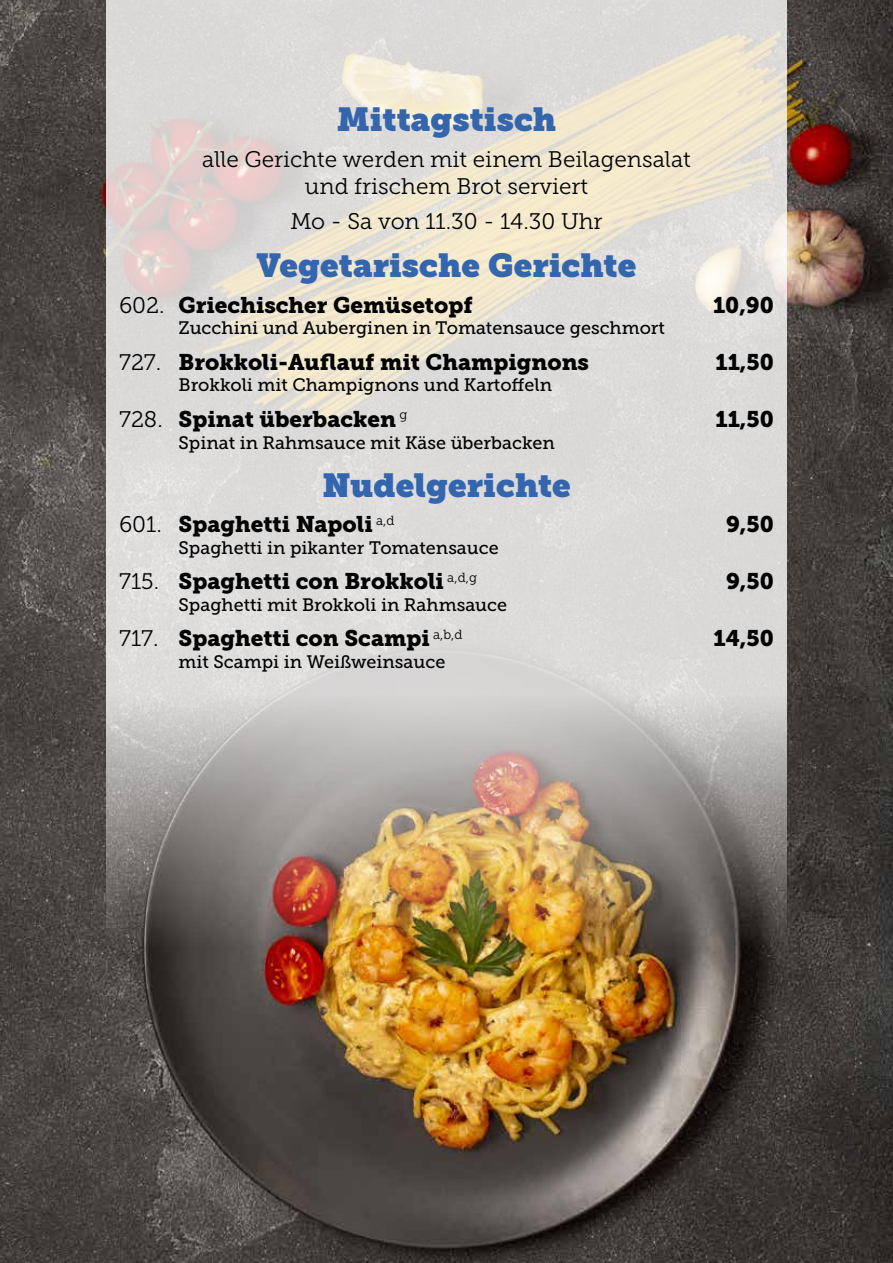
<style>
.page{position:relative;width:893px;height:1263px;background:#fff}
.page>*{position:absolute;margin:0;border:0;box-sizing:border-box;transform-origin:0 0}
.t1{font:33px "Museo Slab";color:#3466ae}
.t2{font:22.5px "Museo Slab 900";color:#000}
.t3{font:22.5px/27px "Museo Slab 300";color:#000;text-align:center}
.t4{font:18px "Museo Slab 500";color:#000}
.s1{font-family:"Museo Slab 300"}
</style>
<div class="page">
<img style="left:0;top:0;width:893px;height:1263px">
<img style="left:106px;top:0;width:681px;height:1263px">
<h1 class="t1" style="left:337px;top:100px;width:221px">Mittagstisch</h1>
<p class="t3" style="left:202px;top:145px;width:490px">alle Gerichte werden mit einem Beilagensalat und frischem Brot serviert</p>
<p class="t3" style="left:290px;top:208px;width:314px">Mo - Sa von 11.30 - 14.30 Uhr</p>
<h1 class="t1" style="left:257px;top:246px;width:381px">Vegetarische Gerichte</h1>
<p class="t2" style="left:119px;top:292px;width:355px"><span class="s1">602.</span> Griechischer Gemüsetopf</p>
<p class="t2" style="left:713px;top:292px;width:62px">10,90</p>
<p class="t4" style="left:179px;top:318px;width:488px">Zucchini und Auberginen in Tomatensauce geschmort</p>
<p class="t2" style="left:119px;top:349px;width:471px"><span class="s1">727.</span> Brokkoli-Auflauf mit Champignons</p>
<p class="t2" style="left:715px;top:349px;width:60px">11,50</p>
<p class="t4" style="left:179px;top:375px;width:375px">Brokkoli mit Champignons und Kartoffeln</p>
<p class="t2" style="left:119px;top:406px;width:290px"><span class="s1">728.</span> Spinat überbacken <sup>g</sup></p>
<p class="t2" style="left:715px;top:406px;width:60px">11,50</p>
<p class="t4" style="left:179px;top:432px;width:378px">Spinat in Rahmsauce mit Käse überbacken</p>
<h1 class="t1" style="left:322px;top:465px;width:250px">Nudelgerichte</h1>
<p class="t2" style="left:119px;top:511px;width:277px"><span class="s1">601.</span> Spaghetti Napoli <sup>a,d</sup></p>
<p class="t2" style="left:726px;top:511px;width:49px">9,50</p>
<p class="t4" style="left:179px;top:537px;width:322px">Spaghetti in pikanter Tomatensauce</p>
<p class="t2" style="left:119px;top:568px;width:359px"><span class="s1">715.</span> Spaghetti con Brokkoli <sup>a,d,g</sup></p>
<p class="t2" style="left:726px;top:568px;width:49px">9,50</p>
<p class="t4" style="left:179px;top:595px;width:330px">Spaghetti mit Brokkoli in Rahmsauce</p>
<p class="t2" style="left:119px;top:625px;width:345px"><span class="s1">717.</span> Spaghetti con Scampi <sup>a,b,d</sup></p>
<p class="t2" style="left:713px;top:625px;width:62px">14,50</p>
<p class="t4" style="left:179px;top:652px;width:268px">mit Scampi in Weißweinsauce</p>
</div>
